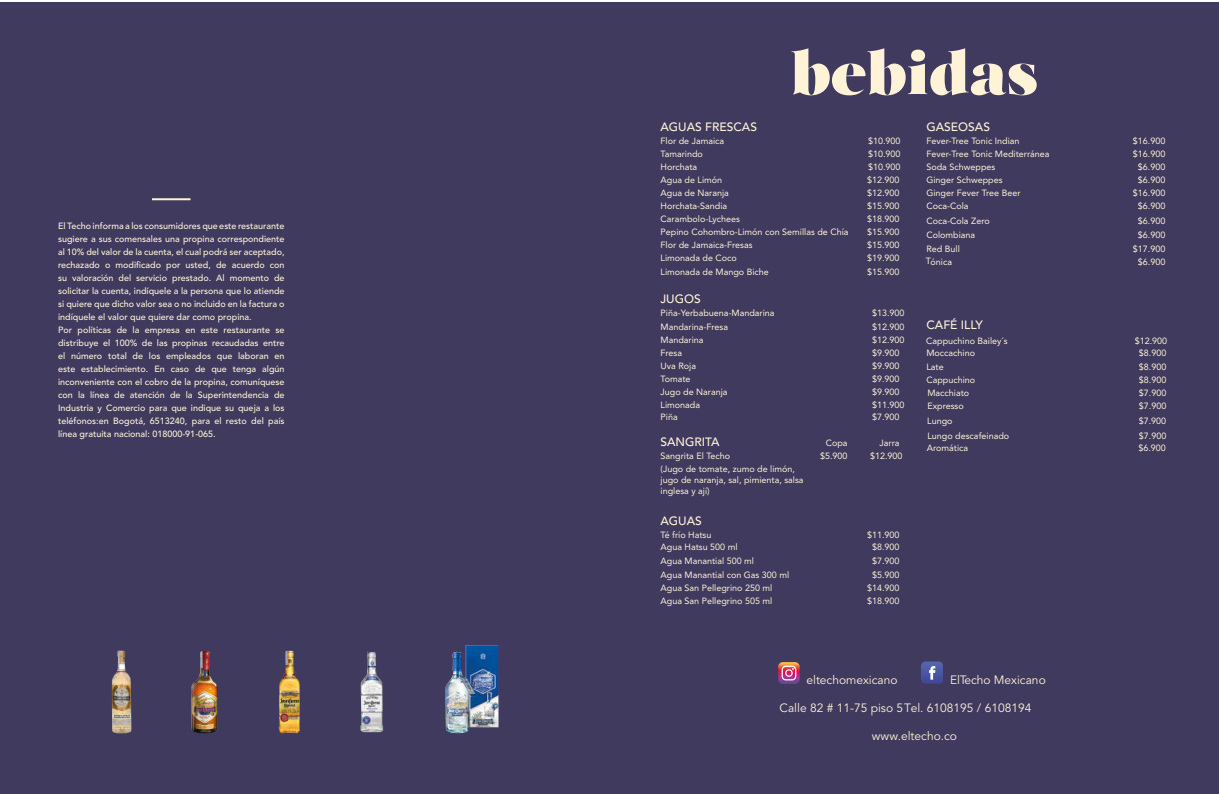
<style>
.page{position:relative;width:1219px;height:794px;background:#fff}
.page>*{position:absolute;margin:0;border:0;box-sizing:border-box;transform-origin:0 0}
.t1{font:61.2px "Salome";color:#fff3d7}
.t2{font:12px "Avenir";color:#fff3d7}
.t3{font:500 12px "Avenir LT Std";color:#fff3d7}
.t4{font:9px/10.8px "Avenir LT Std";color:#fff3d7}
.t5{font:500 9px/13px "Avenir LT Std";color:#fff3d7}
</style>
<div class="page">
<div style="left:0;top:2px;width:1219px;height:792px;background:#403a5f"></div>
<hr style="left:152px;top:198px;width:38px;height:2px;background:#fff3d7">
<svg style="left:778px;top:662px;width:22px;height:22px"></svg>
<svg style="left:921px;top:661px;width:22px;height:22px"></svg>
<img style="left:112px;top:650px;width:19px;height:83px">
<img style="left:191px;top:651px;width:27px;height:82px">
<img style="left:279px;top:651px;width:21px;height:82px">
<img style="left:445px;top:645px;width:54px;height:89px">
<img style="left:360px;top:651px;width:23px;height:81px">
<p class="t5" style="left:58px;top:220px;width:228px">El Techo informa a los consumidores que este restaurante sugiere a sus comensales una propina correspondiente al 10% del valor de la cuenta, el cual podrá ser aceptado, rechazado o modificado por usted, de acuerdo con su valoración del servicio prestado. Al momento de solicitar la cuenta, indíquele a la persona que lo atiende si quiere que dicho valor sea o no incluido en la factura o indíquele el valor que quiere dar como propina.<br>Por políticas de la empresa en este restaurante se distribuye el 100% de las propinas recaudadas entre el número total de los empleados que laboran en este establecimiento. En caso de que tenga algún inconveniente con el cobro de la propina, comuníquese con la línea de atención de la Superintendencia de Industria y Comercio para que indique su queja a los teléfonos:en Bogotá, 6513240, para el resto del país línea gratuita nacional: 018000-91-065.</p>
<h1 class="t1" style="left:790px;top:32px;width:250px">bebidas</h1>
<h2 class="t3" style="left:660px;top:120px;width:98px">AGUAS FRESCAS</h2>
<p class="t4" style="left:660px;top:135px;width:65px">Flor de Jamaica</p>
<p class="t4" style="left:868px;top:135px;width:34px">$10.900</p>
<p class="t4" style="left:660px;top:148px;width:44px">Tamarindo</p>
<p class="t4" style="left:868px;top:148px;width:34px">$10.900</p>
<p class="t4" style="left:660px;top:161px;width:38px">Horchata</p>
<p class="t4" style="left:868px;top:161px;width:34px">$10.900</p>
<p class="t4" style="left:660px;top:175px;width:63px">Agua de Limón</p>
<p class="t4" style="left:867px;top:175px;width:34px">$12.900</p>
<p class="t4" style="left:660px;top:188px;width:70px">Agua de Naranja</p>
<p class="t4" style="left:867px;top:188px;width:34px">$12.900</p>
<p class="t4" style="left:660px;top:201px;width:68px">Horchata-Sandia</p>
<p class="t4" style="left:867px;top:201px;width:34px">$15.900</p>
<p class="t4" style="left:660px;top:214px;width:81px">Carambolo-Lychees</p>
<p class="t4" style="left:867px;top:214px;width:34px">$18.900</p>
<p class="t4" style="left:660px;top:227px;width:190px">Pepino Cohombro-Limón con Semillas de Chía</p>
<p class="t4" style="left:867px;top:227px;width:34px">$15.900</p>
<p class="t4" style="left:660px;top:240px;width:94px">Flor de Jamaica-Fresas</p>
<p class="t4" style="left:867px;top:240px;width:34px">$15.900</p>
<p class="t4" style="left:660px;top:253px;width:78px">Limonada de Coco</p>
<p class="t4" style="left:867px;top:253px;width:34px">$19.900</p>
<p class="t4" style="left:660px;top:266px;width:110px">Limonada de Mango Biche</p>
<p class="t4" style="left:867px;top:266px;width:34px">$15.900</p>
<h2 class="t3" style="left:660px;top:292px;width:42px">JUGOS</h2>
<p class="t4" style="left:660px;top:308px;width:116px">Piña-Yerbabuena-Mandarina</p>
<p class="t4" style="left:872px;top:308px;width:34px">$13.900</p>
<p class="t4" style="left:660px;top:321px;width:69px">Mandarina-Fresa</p>
<p class="t4" style="left:872px;top:321px;width:34px">$12.900</p>
<p class="t4" style="left:660px;top:334px;width:45px">Mandarina</p>
<p class="t4" style="left:872px;top:334px;width:34px">$12.900</p>
<p class="t4" style="left:660px;top:347px;width:23px">Fresa</p>
<p class="t4" style="left:872px;top:347px;width:29px">$9.900</p>
<p class="t4" style="left:660px;top:360px;width:37px">Uva Roja</p>
<p class="t4" style="left:872px;top:360px;width:29px">$9.900</p>
<p class="t4" style="left:660px;top:373px;width:32px">Tomate</p>
<p class="t4" style="left:872px;top:373px;width:29px">$9.900</p>
<p class="t4" style="left:660px;top:386px;width:69px">Jugo de Naranja</p>
<p class="t4" style="left:872px;top:386px;width:29px">$9.900</p>
<p class="t4" style="left:660px;top:399px;width:41px">Limonada</p>
<p class="t4" style="left:872px;top:399px;width:34px">$11.900</p>
<h2 class="t3" style="left:660px;top:434px;width:60px">SANGRITA</h2>
<p class="t4" style="left:826px;top:437px;width:23px">Copa</p>
<p class="t4" style="left:879px;top:437px;width:22px">Jarra</p>
<p class="t4" style="left:660px;top:450px;width:71px">Sangrita El Techo</p>
<p class="t4" style="left:820px;top:450px;width:29px">$5.900</p>
<p class="t4" style="left:870px;top:450px;width:34px">$12.900</p>
<p class="t4" style="left:660px;top:463px;width:145px">(Jugo de tomate, zumo de limón, jugo de naranja, sal, pimienta, salsa inglesa y ají)</p>
<h2 class="t3" style="left:660px;top:514px;width:43px">AGUAS</h2>
<p class="t4" style="left:660px;top:530px;width:52px">Té frío Hatsu</p>
<p class="t4" style="left:867px;top:530px;width:34px">$11.900</p>
<p class="t4" style="left:660px;top:556px;width:95px">Agua Manantial 500 ml</p>
<p class="t4" style="left:872px;top:556px;width:29px">$7.900</p>
<p class="t4" style="left:660px;top:569px;width:130px">Agua Manantial con Gas 300 ml</p>
<p class="t4" style="left:872px;top:569px;width:29px">$5.900</p>
<p class="t4" style="left:660px;top:582px;width:113px">Agua San Pellegrino 250 ml</p>
<p class="t4" style="left:867px;top:582px;width:34px">$14.900</p>
<p class="t4" style="left:660px;top:595px;width:113px">Agua San Pellegrino 505 ml</p>
<p class="t4" style="left:867px;top:595px;width:34px">$18.900</p>
<p class="t4" style="left:660px;top:411px;width:19px">Piña</p>
<p class="t4" style="left:872px;top:411px;width:29px">$7.900</p>
<p class="t4" style="left:660px;top:542px;width:79px">Agua Hatsu 500 ml</p>
<p class="t4" style="left:872px;top:542px;width:29px">$8.900</p>
<h2 class="t3" style="left:926px;top:120px;width:65px">GASEOSAS</h2>
<p class="t4" style="left:926px;top:135px;width:95px">Fever-Tree Tonic Indian</p>
<p class="t4" style="left:1133px;top:135px;width:34px">$16.900</p>
<p class="t4" style="left:926px;top:148px;width:125px">Fever-Tree Tonic Mediterránea</p>
<p class="t4" style="left:1133px;top:148px;width:34px">$16.900</p>
<p class="t4" style="left:926px;top:161px;width:70px">Soda Schweppes</p>
<p class="t4" style="left:1138px;top:161px;width:29px">$6.900</p>
<p class="t4" style="left:926px;top:175px;width:78px">Ginger Schweppes</p>
<p class="t4" style="left:1138px;top:175px;width:29px">$6.900</p>
<p class="t4" style="left:926px;top:188px;width:96px">Ginger Fever Tree Beer</p>
<p class="t4" style="left:1133px;top:188px;width:34px">$16.900</p>
<p class="t4" style="left:926px;top:201px;width:44px">Coca-Cola</p>
<p class="t4" style="left:1138px;top:201px;width:29px">$6.900</p>
<p class="t4" style="left:926px;top:216px;width:65px">Coca-Cola Zero</p>
<p class="t4" style="left:1138px;top:216px;width:29px">$6.900</p>
<p class="t4" style="left:926px;top:230px;width:50px">Colombiana</p>
<p class="t4" style="left:1138px;top:230px;width:29px">$6.900</p>
<p class="t4" style="left:926px;top:243px;width:35px">Red Bull</p>
<p class="t4" style="left:1133px;top:243px;width:34px">$17.900</p>
<p class="t4" style="left:926px;top:256px;width:28px">Tónica</p>
<p class="t4" style="left:1138px;top:256px;width:29px">$6.900</p>
<h2 class="t3" style="left:926px;top:318px;width:58px">CAFÉ ILLY</h2>
<p class="t4" style="left:926px;top:335px;width:83px">Cappuchino Bailey´s</p>
<p class="t4" style="left:1135px;top:335px;width:34px">$12.900</p>
<p class="t4" style="left:926px;top:347px;width:50px">Moccachino</p>
<p class="t4" style="left:1139px;top:347px;width:29px">$8.900</p>
<p class="t4" style="left:926px;top:361px;width:19px">Late</p>
<p class="t4" style="left:1139px;top:361px;width:29px">$8.900</p>
<p class="t4" style="left:926px;top:375px;width:50px">Cappuchino</p>
<p class="t4" style="left:1139px;top:375px;width:29px">$8.900</p>
<p class="t4" style="left:927px;top:387px;width:43px">Macchiato</p>
<p class="t4" style="left:1139px;top:387px;width:29px">$7.900</p>
<p class="t4" style="left:927px;top:401px;width:38px">Expresso</p>
<p class="t4" style="left:1139px;top:401px;width:29px">$7.900</p>
<p class="t4" style="left:927px;top:430px;width:83px">Lungo descafeinado</p>
<p class="t4" style="left:1139px;top:430px;width:29px">$7.900</p>
<p class="t4" style="left:927px;top:442px;width:43px">Aromática</p>
<p class="t4" style="left:1138px;top:442px;width:29px">$6.900</p>
<p class="t4" style="left:927px;top:415px;width:27px">Lungo</p>
<p class="t4" style="left:1139px;top:415px;width:29px">$7.900</p>
<h2 class="t2" style="left:806px;top:671px;width:93px">eltechomexicano</h2>
<h2 class="t2" style="left:950px;top:671px;width:97px">El Techo Mexicano</h2>
<h2 class="t2" style="left:780px;top:699px;width:253px">Calle 82 # 11-75 piso 5 Tel. 6108195 / 6108194</h2>
<h2 class="t2" style="left:872px;top:727px;width:87px">www.eltecho.co</h2>
</div>
